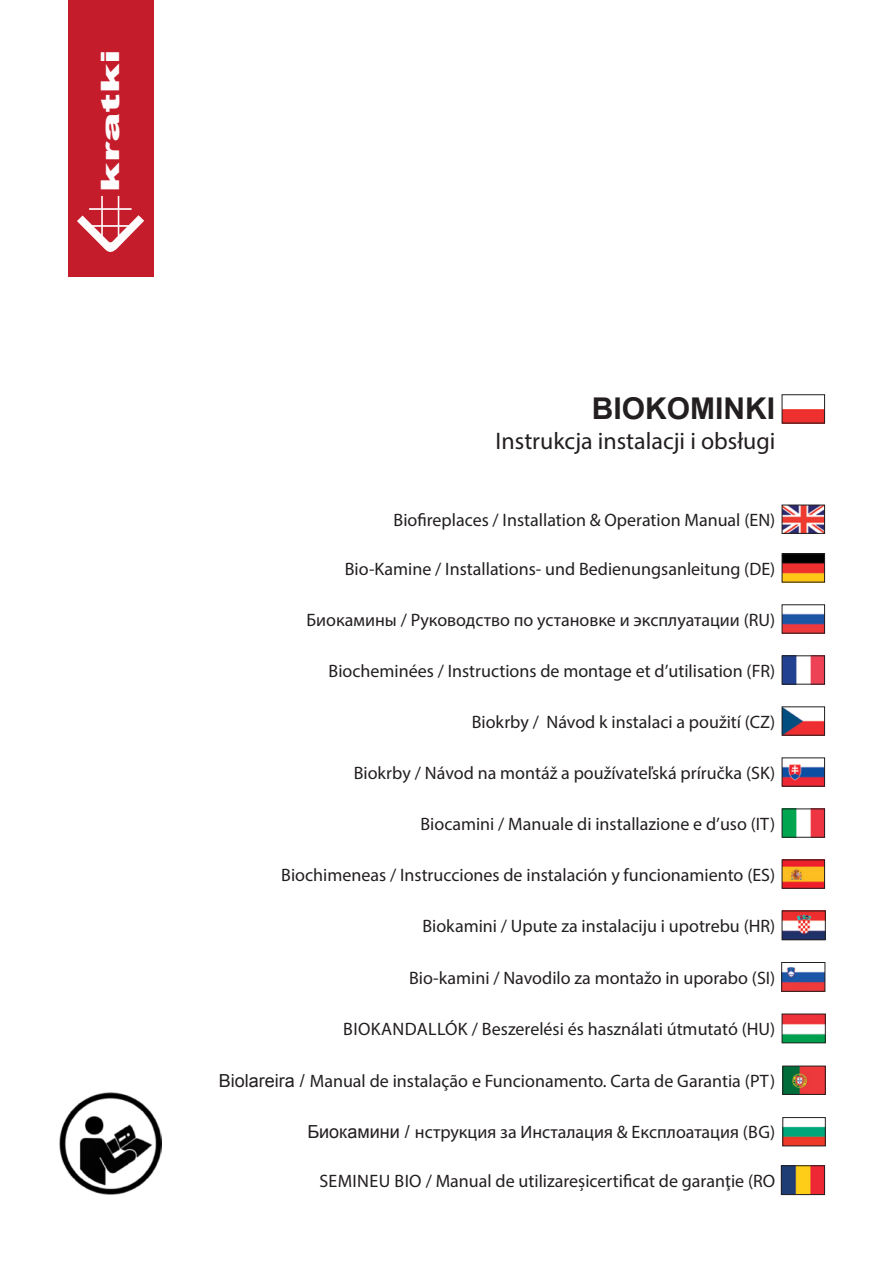
<style>
.page{position:relative;width:893px;height:1263px;background:#fff}
.page>*{position:absolute;margin:0;border:0;box-sizing:border-box;transform-origin:0 0}
.t1{font:700 30px "Arial";color:#231f20}
.t2{font:900 25.2px "Arial";color:#fefcfd;scale:1.75 1}
.t3{font:24px "Myriad Pro";color:#231f20}
.t4{font:18px "Myriad Pro";color:#231f20}
.s1{font-family:"Arial"}
</style>
<div class="page">
<img style="left:784px;top:1068px;width:40px;height:25px">
<div style="left:782px;top:1066px;width:44px;height:29px;border:1px solid #231f20"></div>
<div style="left:68px;top:0;width:85px;height:277px;background:#c51c2b"></div>
<svg style="left:77px;top:196px;width:67px;height:56px"></svg>
<img style="left:784px;top:409px;width:39px;height:12px">
<div style="left:782px;top:394px;width:43px;height:29px;border:1px solid #231f20"></div>
<img style="left:784px;top:507px;width:39px;height:25px">
<div style="left:782px;top:505px;width:43px;height:29px;border:1px solid #231f20"></div>
<img style="left:784px;top:764px;width:39px;height:21px">
<div style="left:782px;top:757px;width:43px;height:30px;border:1px solid #231f20"></div>
<img style="left:784px;top:810px;width:39px;height:26px">
<div style="left:782px;top:808px;width:43px;height:30px;border:1px solid #231f20"></div>
<img style="left:784px;top:613px;width:39px;height:18px">
<div style="left:782px;top:604px;width:43px;height:29px;border:1px solid #231f20"></div>
<img style="left:783px;top:967px;width:40px;height:23px">
<div style="left:781px;top:962px;width:44px;height:30px;border:1px solid #231f20"></div>
<img style="left:784px;top:555px;width:39px;height:25px">
<div style="left:782px;top:553px;width:43px;height:29px;border:1px solid #231f20"></div>
<img style="left:784px;top:657px;width:39px;height:25px">
<div style="left:782px;top:655px;width:43px;height:29px;border:1px solid #231f20"></div>
<img style="left:784px;top:708px;width:39px;height:25px">
<div style="left:782px;top:706px;width:43px;height:29px;border:1px solid #231f20"></div>
<img style="left:784px;top:861px;width:39px;height:26px">
<div style="left:782px;top:859px;width:43px;height:30px;border:1px solid #231f20"></div>
<img style="left:784px;top:1016px;width:40px;height:25px">
<div style="left:782px;top:1014px;width:44px;height:29px;border:1px solid #231f20"></div>
<img style="left:783px;top:1167px;width:40px;height:26px">
<div style="left:781px;top:1165px;width:44px;height:30px;border:1px solid #231f20"></div>
<img style="left:784px;top:912px;width:40px;height:26px">
<div style="left:782px;top:910px;width:44px;height:30px;border:1px solid #231f20"></div>
<img style="left:60px;top:1093px;width:102px;height:101px">
<img style="left:784px;top:1126px;width:40px;height:18px">
<div style="left:782px;top:1117px;width:44px;height:29px;border:1px solid #231f20"></div>
<h2 class="t2" style="left:92px;top:192px;width:83px;rotate:-90deg">kratki</h2>
<p class="t1" style="left:592px;top:389px;width:185px">BIOKOMINKI</p>
<p class="t3" style="left:496px;top:426px;width:281px">Instrukcja instalacji i obsługi</p>
<p class="t4" style="left:394px;top:509px;width:383px">Biofireplaces / Installation &amp; Operation Manual (EN)</p>
<p class="t4" style="left:345px;top:557px;width:432px">Bio-Kamine / Installations- und Bedienungsanleitung (DE)</p>
<p class="t4" style="left:306px;top:608px;width:470px">Биокамины / Руководство по установке и эксплуатации (RU)</p>
<p class="t4" style="left:329px;top:660px;width:448px">Biocheminées / Instructions de montage et d’utilisation (FR)</p>
<p class="t4" style="left:472px;top:711px;width:305px">Biokrby / Návod k instalaci a použití (CZ)</p>
<p class="t4" style="left:354px;top:762px;width:423px">Biokrby / Návod na montáž a používateľská príručka (SK)</p>
<p class="t4" style="left:420px;top:813px;width:356px">Biocamini / Manuale di installazione e d’uso (IT)</p>
<p class="t4" style="left:281px;top:864px;width:495px">Biochimeneas / Instrucciones de instalación y funcionamiento (ES)</p>
<p class="t4" style="left:422px;top:915px;width:354px">Biokamini / Upute za instalaciju i upotrebu (HR)</p>
<p class="t4" style="left:409px;top:966px;width:368px">Bio-kamini / Navodilo za montažo in uporabo (SI)</p>
<p class="t4" style="left:343px;top:1018px;width:433px">BIOKANDALLÓK / Beszerelési és használati útmutató (HU)</p>
<p class="t4" style="left:219px;top:1069px;width:558px"><span class="s1">Biolareira /</span> Manual de instalação e Funcionamento. Carta de Garantia (PT)</p>
<p class="t4" style="left:307px;top:1121px;width:469px"><span class="s1">Биокамини /</span> нструкция за Инсталация &amp; Експлоатация (BG)</p>
<p class="t4" style="left:319px;top:1170px;width:457px">SEMINEU BIO / Manual de utilizareșicertificat de garanţie (RO</p>
</div>
